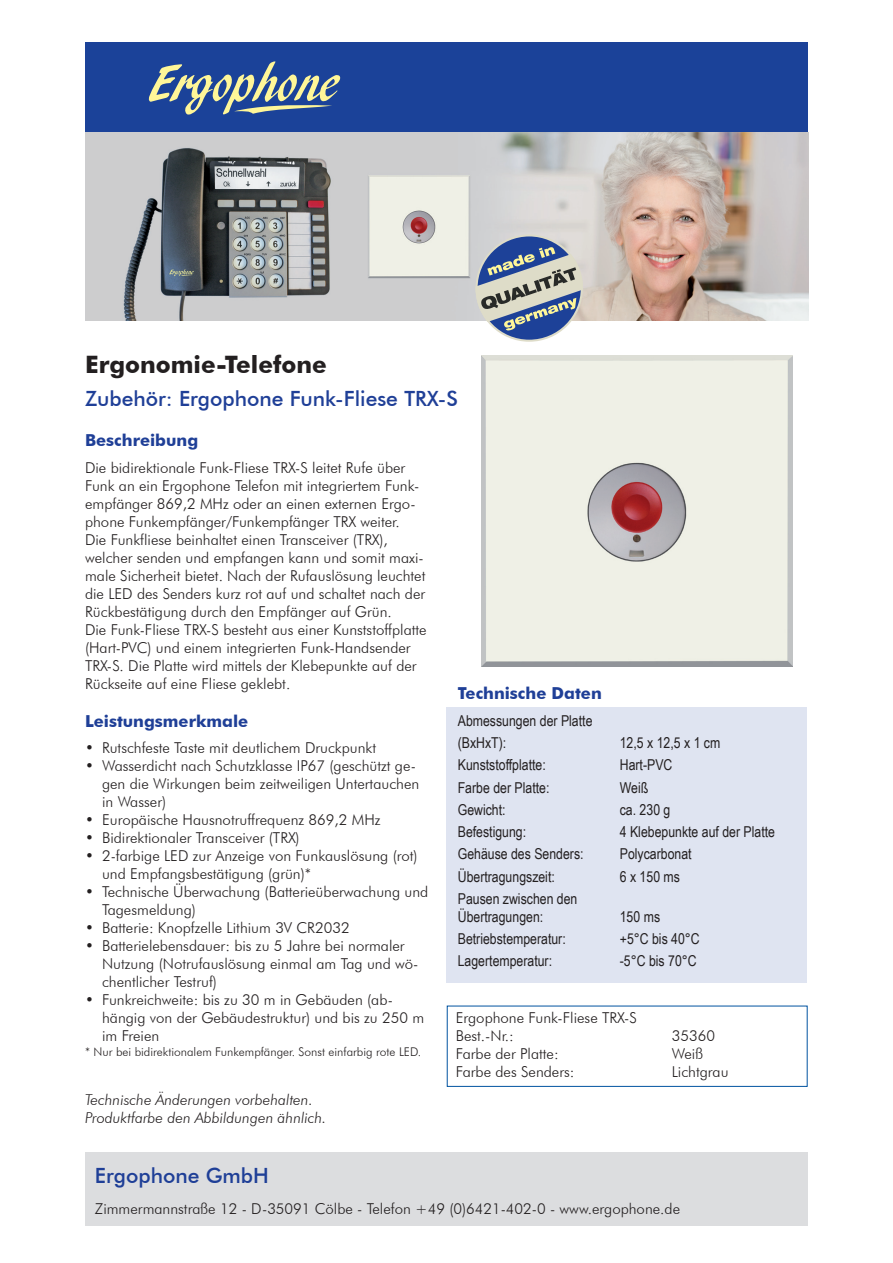
<style>
.page{position:relative;width:893px;height:1263px;background:#fff}
.page>*{position:absolute;margin:0;border:0;box-sizing:border-box;transform-origin:0 0}
.t1{font:700 24px "Futura BT";color:#231f20}
.t2{font:500 21px "Futura BT";color:#1f3f97}
.t3{font:700 16.5px "Futura BT";color:#1f3f97}
.t4{font:300 15px/18px "Futura BT";color:#231f20}
.t5{font:15px/22.4px "Arial Narrow";color:#231f20}
.t6{font:italic 300 15px/18px "Futura BT";color:#231f20}
.t7{font:300 12px "Futura BT";color:#231f20}
</style>
<div class="page">
<div style="left:85px;top:1152px;width:723px;height:74px;background:#dcdddf"></div>
<div style="left:85px;top:43px;width:723px;height:91px;background:#1b4299"></div>
<svg style="left:148px;top:61px;width:193px;height:54px"></svg>
<img style="left:85px;top:133px;width:723px;height:187px">
<div style="left:446px;top:707px;width:361px;height:276px;background:#dfe4f1"></div>
<div style="left:447px;top:1006px;width:360px;height:81px;border:1px solid #0153a0"></div>
<svg style="left:477px;top:235px;width:105px;height:106px"></svg>
<svg style="left:474px;top:247px;width:110px;height:84px"></svg>
<img style="left:481px;top:355px;width:311px;height:311px">
<h1 class="t1" style="left:85px;top:350px;width:243px">Ergonomie-Telefone</h1>
<h2 class="t2" style="left:85px;top:386px;width:375px">Zubehör: Ergophone Funk-Fliese TRX-S</h2>
<p class="t3" style="left:85px;top:430px;width:115px">Beschreibung</p>
<p class="t4" style="left:85px;top:458px;width:343px">Die bidirektionale Funk-Fliese TRX-S leitet Rufe über Funk an ein Ergophone Telefon mit integriertem Funk&shy;empfänger 869,2 MHz oder an einen externen Ergo&shy;phone Funkempfänger/Funkempfänger TRX weiter.<br>Die Funkfliese beinhaltet einen Transceiver (TRX), welcher senden und empfangen kann und somit maxi&shy;male Sicherheit bietet. Nach der Rufauslösung leuchtet die LED des Senders kurz rot auf und schaltet nach der Rückbestätigung durch den Empfänger auf Grün.<br>Die Funk-Fliese TRX-S besteht aus einer Kunststoffplatte (Hart-PVC) und einem integrierten Funk-Handsender TRX-S. Die Platte wird mittels der Klebepunkte auf der Rückseite auf eine Fliese geklebt.</p>
<p class="t3" style="left:85px;top:711px;width:165px">Leistungsmerkmale</p>
<p class="t4" style="left:85px;top:739px;width:293px">• Rutschfeste Taste mit deutlichem Druckpunkt</p>
<p class="t4" style="left:102px;top:757px;width:319px;text-indent:-17px">• Wasserdicht nach Schutzklasse IP67 (geschützt ge&shy;gen die Wirkungen beim zeitweiligen Untertauchen in Wasser)</p>
<p class="t4" style="left:85px;top:811px;width:297px">• Europäische Hausnotruffrequenz 869,2 MHz</p>
<p class="t4" style="left:85px;top:829px;width:216px">• Bidirektionaler Transceiver (TRX)</p>
<p class="t4" style="left:102px;top:847px;width:317px;text-indent:-17px">• 2-farbige LED zur Anzeige von Funkauslösung (rot) und Empfangsbestätigung (grün)*</p>
<p class="t4" style="left:102px;top:883px;width:328px;text-indent:-17px">• Technische Überwachung (Batterieüberwachung und<br>Tagesmeldung)</p>
<p class="t4" style="left:85px;top:919px;width:266px">• Batterie: Knopfzelle Lithium 3V CR2032</p>
<p class="t4" style="left:102px;top:937px;width:318px;text-indent:-17px">• Batterielebensdauer: bis zu 5 Jahre bei normaler<br>Nutzung (Notrufauslösung einmal am Tag und wö&shy;chentlicher Testruf)</p>
<p class="t4" style="left:102px;top:991px;width:324px;text-indent:-17px">• Funkreichweite: bis zu 30 m in Gebäuden (ab&shy;hängig von der Gebäudestruktur) und bis zu 250 m im Freien</p>
<p class="t7" style="left:85px;top:1044px;width:338px">* Nur bei bidirektionalem Funkempfänger. Sonst einfarbig rote LED.</p>
<p class="t6" style="left:85px;top:1091px;width:243px">Technische Änderungen vorbehalten.<br>Produktfarbe den Abbildungen ähnlich.</p>
<p class="t3" style="left:458px;top:683px;width:145px">Technische Daten</p>
<p class="t5" style="left:458px;top:709px;width:136px">Abmessungen der Platte (BxHxT):</p>
<p class="t5" style="left:620px;top:731px;width:102px">12,5 x 12,5 x 1 cm</p>
<p class="t5" style="left:458px;top:753px;width:90px">Kunststoffplatte:</p>
<p class="t5" style="left:620px;top:753px;width:54px">Hart-PVC</p>
<p class="t5" style="left:458px;top:775px;width:93px">Farbe der Platte:</p>
<p class="t5" style="left:620px;top:775px;width:30px">Weiß</p>
<p class="t5" style="left:458px;top:798px;width:49px">Gewicht:</p>
<p class="t5" style="left:620px;top:798px;width:52px">ca. 230 g</p>
<p class="t5" style="left:458px;top:820px;width:70px">Befestigung:</p>
<p class="t5" style="left:620px;top:820px;width:157px">4 Klebepunkte auf der Platte</p>
<p class="t5" style="left:458px;top:842px;width:127px">Gehäuse des Senders:</p>
<p class="t5" style="left:620px;top:842px;width:73px">Polycarbonat</p>
<p class="t5" style="left:458px;top:865px;width:99px">Übertragungszeit:</p>
<p class="t5" style="left:620px;top:865px;width:62px">6 x 150 ms</p>
<p class="t5" style="left:458px;top:889px;width:121px;line-height:18px">Pausen zwischen den<br>Übertragungen:</p>
<p class="t5" style="left:620px;top:905px;width:42px">150 ms</p>
<p class="t5" style="left:458px;top:927px;width:110px">Betriebstemperatur:</p>
<p class="t5" style="left:620px;top:927px;width:82px">+5°C bis 40°C</p>
<p class="t5" style="left:458px;top:949px;width:96px">Lagertemperatur:</p>
<p class="t5" style="left:620px;top:949px;width:78px">-5°C bis 70°C</p>
<p class="t4" style="left:456px;top:1008px;width:183px">Ergophone Funk-Fliese TRX-S<br>Best.-Nr.:</p>
<p class="t4" style="left:672px;top:1026px;width:45px">35360</p>
<p class="t4" style="left:456px;top:1044px;width:104px">Farbe der Platte:</p>
<p class="t4" style="left:672px;top:1044px;width:33px">Weiß</p>
<p class="t4" style="left:456px;top:1062px;width:120px">Farbe des Senders:</p>
<p class="t4" style="left:672px;top:1062px;width:58px">Lichtgrau</p>
<h2 class="t2" style="left:95px;top:1163px;width:175px">Ergophone GmbH</h2>
<p class="t4" style="left:95px;top:1199px;width:587px">Zimmermannstraße 12 - D-35091 Cölbe - Telefon +49 (0)6421-402-0 - www.ergophone.de</p>
</div>
